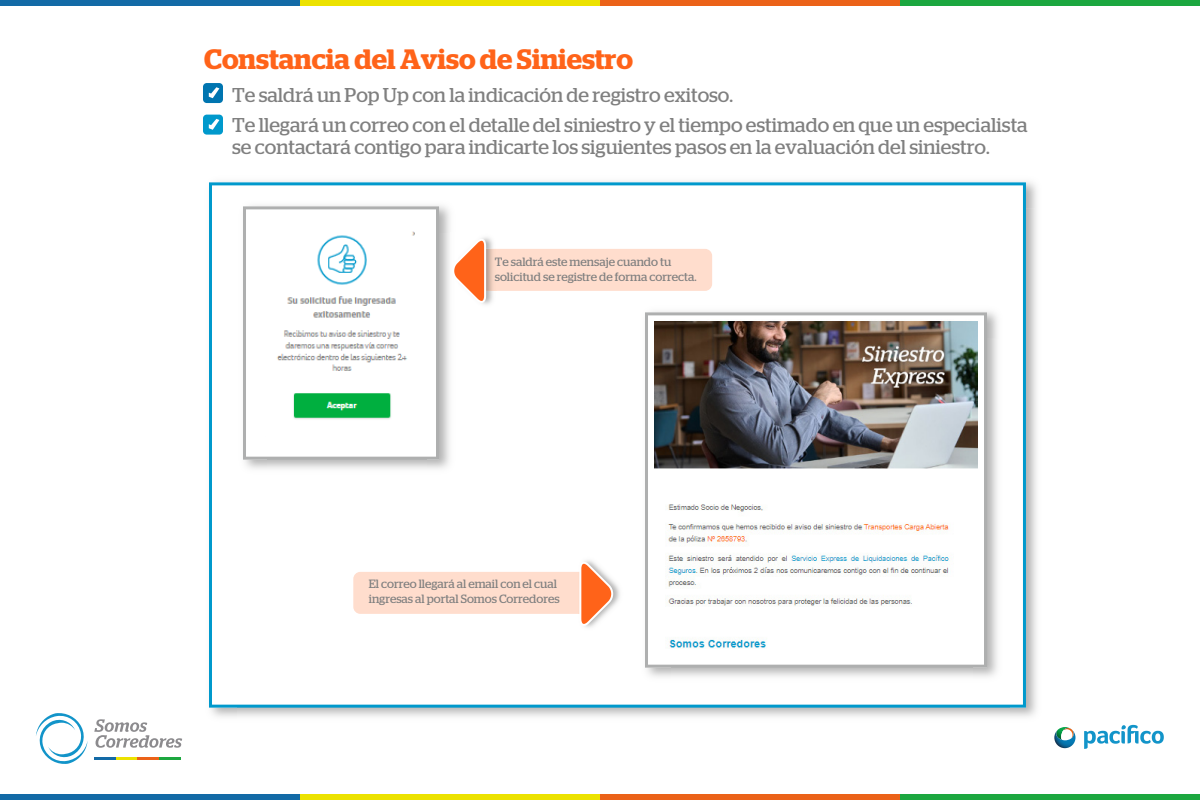
<style>
.page{position:relative;width:1200px;height:800px;background:#fff}
.page>*{position:absolute;margin:0;border:0;box-sizing:border-box;transform-origin:0 0}
.t1{font:600 28px "Stag";color:#ff6319}
.t2{font:20px/30px "Stag";color:#808080}
.t3{font:12px/15px "Stag";color:#808080}
</style>
<div class="page">
<svg style="left:209px;top:182px;width:817px;height:526px"></svg>
<img style="left:237px;top:198px;width:220px;height:35px">
<img style="left:237px;top:233px;width:31px;height:243px">
<img style="left:426px;top:233px;width:31px;height:243px">
<img style="left:268px;top:460px;width:158px;height:16px">
<svg style="left:243px;top:206px;width:196px;height:254px"></svg>
<div style="left:300px;top:0;width:300px;height:6px;background:#ece200"></div>
<div style="left:600px;top:0;width:300px;height:6px;background:#eb6218"></div>
<div style="left:0;top:0;width:300px;height:6px;background:#136aa6"></div>
<div style="left:900px;top:0;width:300px;height:6px;background:#1ca73f"></div>
<svg style="left:1054px;top:728px;width:22px;height:20px"></svg>
<div style="left:300px;top:795px;width:300px;height:5px;background:#ece200"></div>
<div style="left:600px;top:795px;width:300px;height:5px;background:#eb6218"></div>
<div style="left:0;top:795px;width:300px;height:5px;background:#136aa6"></div>
<div style="left:900px;top:795px;width:300px;height:5px;background:#1ca73f"></div>
<svg style="left:94px;top:719px;width:88px;height:29px"></svg>
<svg style="left:36px;top:713px;width:52px;height:51px"></svg>
<hr style="left:116px;top:757px;width:22px;height:3px;background:#ece200">
<hr style="left:138px;top:757px;width:21px;height:3px;background:#eb6218">
<hr style="left:94px;top:757px;width:22px;height:3px;background:#136aa6">
<hr style="left:159px;top:757px;width:22px;height:3px;background:#1ca73f">
<svg style="left:1084px;top:725px;width:80px;height:24px"></svg>
<div style="left:203px;top:83px;width:20px;height:20px;background:#0075b0;border-radius:4px"></div>
<svg style="left:209px;top:87px;width:10px;height:11px"></svg>
<div style="left:203px;top:115px;width:20px;height:20px;background:#09c;border-radius:4px"></div>
<svg style="left:209px;top:119px;width:10px;height:11px"></svg>
<img style="left:266px;top:229px;width:148px;height:207px">
<div style="left:478px;top:249px;width:234px;height:42px;background:#ffddcd;border-radius:7px"></div>
<img style="left:451px;top:233px;width:46px;height:76px">
<img style="left:486px;top:249px;width:11px;height:42px">
<svg style="left:452px;top:238px;width:34px;height:66px"></svg>
<div style="left:353px;top:572px;width:234px;height:42px;background:#ffddcd;border-radius:7px"></div>
<img style="left:578px;top:556px;width:46px;height:76px">
<img style="left:578px;top:572px;width:1px;height:42px">
<svg style="left:579px;top:561px;width:34px;height:66px"></svg>
<img style="left:639px;top:304px;width:366px;height:34px">
<img style="left:639px;top:338px;width:33px;height:346px">
<img style="left:972px;top:338px;width:33px;height:346px">
<img style="left:672px;top:668px;width:300px;height:16px">
<svg style="left:645px;top:312px;width:342px;height:356px"></svg>
<img style="left:655px;top:319px;width:322px;height:341px">
<h1 class="t1" style="left:204px;top:43px;width:430px">Constancia del Aviso de Siniestro</h1>
<p class="t2" style="left:232px;top:80px;width:797px">Te saldrá un Pop Up con la indicación de registro exitoso.<br>Te llegará un correo con el detalle del siniestro y el tiempo estimado en que un especialista</p>
<p class="t2" style="left:232px;top:132px;width:759px">se contactará contigo para indicarte los siguientes pasos en la evaluación del siniestro.</p>
<p class="t3" style="left:495px;top:254px;width:203px">Te saldrá este mensaje cuando tu solicitud se registre de forma correcta.</p>
<p class="t3" style="left:369px;top:577px;width:192px">El correo llegará al email con el cual ingresas al portal Somos Corredores</p>
</div>
